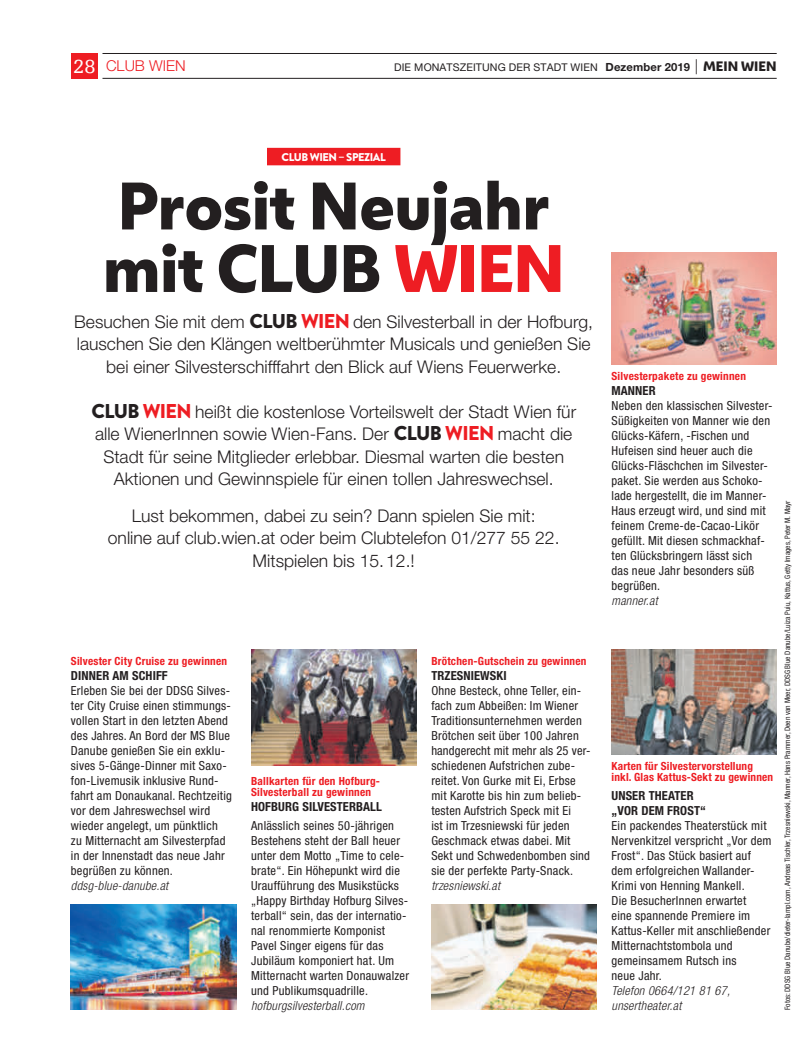
<style>
.page{position:relative;width:798px;height:1063px;background:#fff}
.page>*{position:absolute;margin:0;border:0;box-sizing:border-box;transform-origin:0 0}
.t1{font:800 62.5px/62.5px "Wiener Melange";letter-spacing:-.01em;color:#231f20}
.t2{font:300 17.5px/22.5px "Helvetica Neue LT Pro";color:#231f20;text-align:center}
.t3{font:300 15px "Helvetica Neue LT Pro";color:#ee1d23}
.t4{font:condensed 12.5px/15px "Helvetica Neue LT Pro";letter-spacing:.02em;color:#231f20}
.t5{font:italic 300 condensed 12.5px/15px "Helvetica Neue LT Pro";letter-spacing:.02em;color:#231f20}
.t6{font:700 condensed 12.5px/15px "Helvetica Neue LT Pro";letter-spacing:.01em;color:#231f20}
.t7{font:700 condensed 11.25px/11.2px "Helvetica Neue LT Pro";letter-spacing:.02em;color:#ee1d23}
.t8{font:900 11.25px "Brandon Text";letter-spacing:-.04em;color:#fff}
.t9{font:10.62px "Helvetica Neue LT Pro";letter-spacing:.01em;color:#231f20}
.t10{font:condensed 7.5px "Helvetica Neue LT Pro";color:#231f20}
.s1{font-family:"Egyptienne FLT Std";font-weight:400;font-size:20px;color:#fff}
.s2{font-weight:700;font-size:11.25px}
.s3{font-weight:300;font-size:15px}
.s4{font-family:"Wiener Melange";font-weight:800;font-size:12.75px}
.s5{color:#ee1d23}
.s6{font-family:"Brandon Text";font-weight:900;font-size:20px}
.s7{font-family:"Brandon Text";font-weight:900;font-size:20px;color:#ee1d23}
</style>
<div class="page">
<div style="left:71px;top:53px;width:27px;height:26px;background:#ee1d23"></div>
<hr style="left:102px;top:53px;width:674px;height:1px;background:#231f20">
<hr style="left:102px;top:78px;width:674px;height:1px;background:#231f20">
<img style="left:611px;top:650px;width:165px;height:105px">
<img style="left:431px;top:905px;width:165px;height:105px">
<img style="left:71px;top:905px;width:165px;height:105px">
<div style="left:267px;top:148px;width:133px;height:17px;background:#ee1d23"></div>
<img style="left:611px;top:253px;width:165px;height:112px">
<img style="left:251px;top:650px;width:165px;height:116px">
<p class="t3" style="left:73px;top:61px;width:114px"><span class="s1">28</span> CLUB WIEN</p>
<p class="t9" style="left:394px;top:64px;width:384px">DIE MONATSZEITUNG DER STADT WIEN <span class="s2">Dezember 2019</span> <span class="s3">|</span> <span class="s4">MEIN WIEN</span></p>
<p class="t8" style="left:281px;top:153px;width:106px">CLUB WIEN – SPEZIAL</p>
<h1 class="t1" style="left:103px;top:174px;width:463px">Prosit Neujahr mit CLUB <span class="s5">WIEN</span></h1>
<h2 class="t2" style="left:74px;top:312px;width:520px">Besuchen Sie mit dem <span class="s6">CLUB</span> <span class="s7">WIEN</span> den Silvesterball in der Hofburg, lauschen Sie den Klängen weltberühmter Musicals und genießen Sie bei einer Silvesterschifffahrt den Blick auf Wiens Feuerwerke.</h2>
<p class="t2" style="left:91px;top:402px;width:486px"><span class="s6">CLUB</span> <span class="s7">WIEN</span> heißt die kostenlose Vorteilswelt der Stadt Wien für alle WienerInnen sowie Wien-Fans. Der <span class="s6">CLUB</span> <span class="s7">WIEN</span> macht die Stadt für seine Mitglieder erlebbar. Diesmal warten die besten Aktionen und Gewinnspiele für einen tollen Jahreswechsel.</p>
<h2 class="t2" style="left:108px;top:506px;width:453px">Lust bekommen, dabei zu sein? Dann spielen Sie mit: online auf club.wien.at oder beim Clubtelefon 01/277 55 22.<br>Mitspielen bis 15. 12.!</h2>
<p class="t7" style="left:71px;top:656px;width:158px">Silvester City Cruise zu gewinnen</p>
<p class="t6" style="left:71px;top:669px;width:98px">DINNER AM SCHIFF</p>
<p class="t4" style="left:71px;top:684px;width:162px">Erleben Sie bei der DDSG Silves&shy;ter City Cruise einen stimmungs&shy;vollen Start in den letzten Abend des Jahres. An Bord der MS Blue<br>Danube genießen Sie ein exklu&shy;sives 5-Gänge-Dinner mit Saxo&shy;fon-Livemusik inklusive Rund&shy;fahrt am Donaukanal. Rechtzeitig vor dem Jahreswechsel wird wieder angelegt, um pünktlich<br>zu Mitternacht am Silvesterpfad in der Innenstadt das neue Jahr begrüßen zu können.</p>
<p class="t5" style="left:71px;top:879px;width:99px">ddsg-blue-danube.at</p>
<p class="t7" style="left:251px;top:776px;width:130px">Ballkarten für den Hofburg-<br>Silvesterball zu gewinnen</p>
<p class="t6" style="left:251px;top:800px;width:132px">HOFBURG SILVESTERBALL</p>
<p class="t4" style="left:251px;top:819px;width:159px">Anlässlich seines 50-jährigen<br>Bestehens steht der Ball heuer unter dem Motto „Time to cele&shy;brate“. Ein Höhepunkt wird die<br>Uraufführung des Musikstücks „Happy Birthday Hofburg Silves&shy;terball“ sein, das der internatio&shy;nal renommierte Komponist<br>Pavel Singer eigens für das<br>Jubiläum komponiert hat. Um<br>Mitternacht warten Donauwalzer und Publikumsquadrille.</p>
<p class="t5" style="left:251px;top:999px;width:115px">hofburgsilvesterball.com</p>
<p class="t7" style="left:431px;top:656px;width:157px">Brötchen-Gutschein zu gewinnen</p>
<p class="t6" style="left:431px;top:669px;width:77px">TRZESNIEWSKI</p>
<p class="t4" style="left:431px;top:684px;width:161px">Ohne Besteck, ohne Teller, ein&shy;fach zum Abbeißen: Im Wiener<br>Traditionsunternehmen werden<br>Brötchen seit über 100 Jahren handgerecht mit mehr als 25 ver&shy;schiedenen Aufstrichen zube&shy;reitet. Von Gurke mit Ei, Erbse mit Karotte bis hin zum belieb&shy;testen Aufstrich Speck mit Ei<br>ist im Trzesniewski für jeden<br>Geschmack etwas dabei. Mit<br>Sekt und Schwedenbomben sind sie der perfekte Party-Snack.</p>
<p class="t5" style="left:431px;top:879px;width:70px">trzesniewski.at</p>
<p class="t7" style="left:611px;top:371px;width:136px">Silvesterpakete zu gewinnen</p>
<p class="t6" style="left:611px;top:384px;width:46px">MANNER</p>
<p class="t4" style="left:611px;top:399px;width:162px">Neben den klassischen Silvester-<br>Süßigkeiten von Manner wie den<br>Glücks-Käfern, -Fischen und<br>Hufeisen sind heuer auch die<br>Glücks-Fläschchen im Silvester&shy;paket. Sie werden aus Schoko&shy;lade hergestellt, die im Manner-<br>Haus erzeugt wird, und sind mit feinem Creme-de-Cacao-Likör gefüllt. Mit diesen schmackhaf&shy;ten Glücksbringern lässt sich<br>das neue Jahr besonders süß begrüßen.</p>
<p class="t5" style="left:611px;top:594px;width:48px">manner.at</p>
<p class="t7" style="left:611px;top:761px;width:163px">Karten für Silvestervorstellung inkl. Glas Kattus-Sekt zu gewinnen</p>
<p class="t6" style="left:611px;top:789px;width:96px">UNSER THEATER „VOR DEM FROST“</p>
<p class="t4" style="left:611px;top:819px;width:161px">Ein packendes Theaterstück mit<br>Nervenkitzel verspricht „Vor dem<br>Frost“. Das Stück basiert auf dem erfolgreichen Wallander-<br>Krimi von Henning Mankell.<br>Die BesucherInnen erwartet<br>eine spannende Premiere im<br>Kattus-Keller mit anschließender<br>Mitternachtstombola und gemeinsamem Rutsch ins<br>neue Jahr.</p>
<p class="t5" style="left:611px;top:984px;width:120px">Telefon 0664/121 81 67, unsertheater.at</p>
<p class="t10" style="left:784px;top:1010px;width:511px;rotate:-90deg">Fotos: DDSG Blue Danube/dieter-lampl.com, Andreas Tischler, Trzesniewski, Manner, Hans Prammer, Deen van Meer, DDSG Blue Danube/Luiza Puiu, Kattus, Getty Images, Peter M. Mayr</p>
</div>
